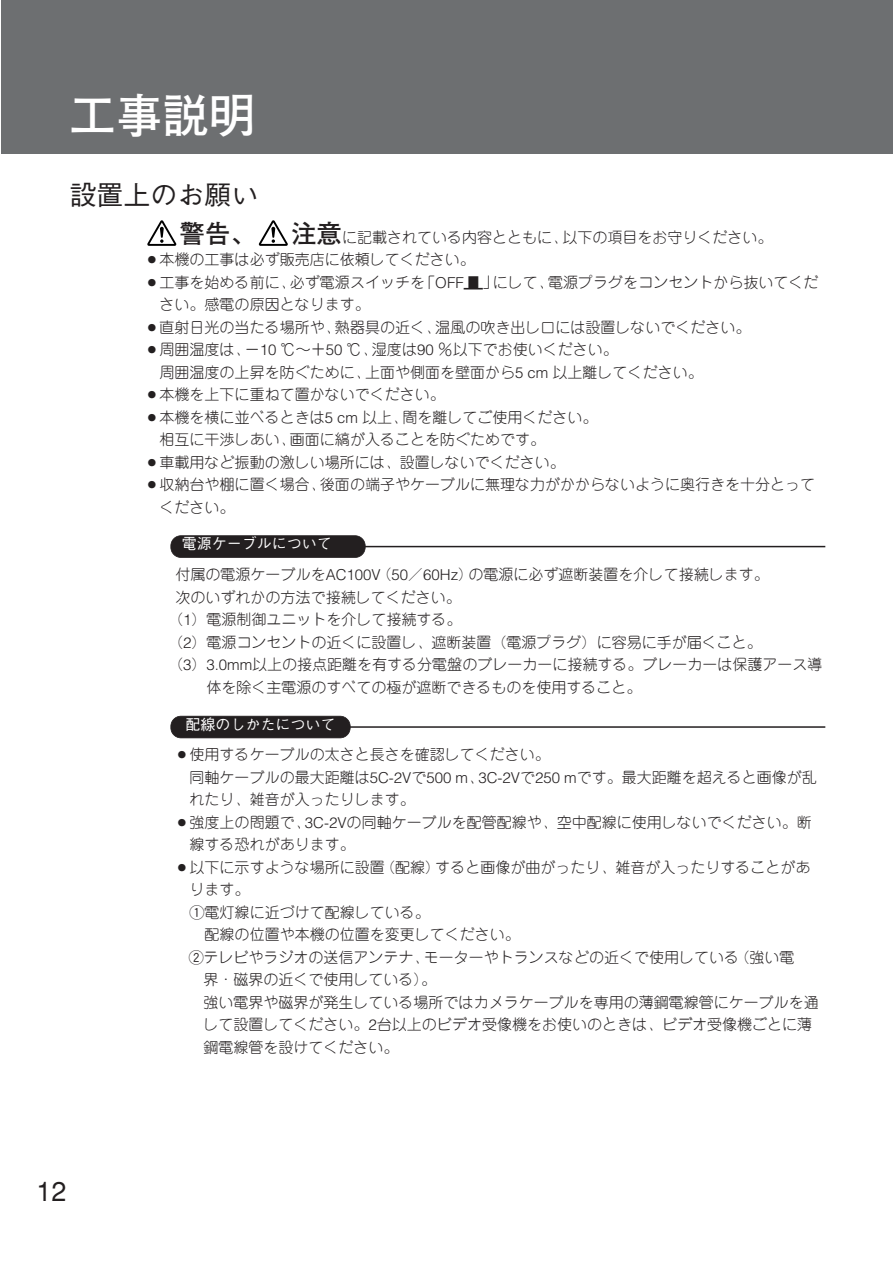
<style>
.page{position:relative;width:893px;height:1262px;background:#fff}
.page>*{position:absolute;margin:0;border:0;box-sizing:border-box;transform-origin:0 0}
.t1{font:700 46.5px "Futo Go B101";color:#fff}
.t2{font:500 27px "Gothic BBB";color:#231f20}
.t3{font:700 25.5px "Futo Go B101";color:#231f20}
.t4{font:300 15px/22.5px "Jun 101";color:#231f20}
.t5{font:500 15px "Gothic BBB";color:#fff}
.s1{font-family:"Futo Go B101";font-weight:700;font-size:25.5px}
.s2{font-family:"Helvetica"}
.s3{font-family:"L204";font-weight:400}
.s4{font-family:"Gth Hround";font-weight:400}
</style>
<div class="page">
<div style="left:1px;top:0;width:891px;height:153px;background:#6d6f71"></div>
<svg style="left:259px;top:220px;width:29px;height:26px"></svg>
<svg style="left:147px;top:220px;width:29px;height:26px"></svg>
<div style="left:171px;top:716px;width:179px;height:22px;background:#231f20;border-radius:10px"></div>
<div style="left:170px;top:716px;width:180px;height:22px;border:2px solid #231f20;border-radius:10px"></div>
<hr style="left:346px;top:726px;width:479px;height:2px;background:#231f20">
<div style="left:171px;top:536px;width:194px;height:21px;background:#231f20;border-radius:10px"></div>
<div style="left:170px;top:535px;width:195px;height:23px;border:2px solid #231f20;border-radius:10px"></div>
<hr style="left:346px;top:546px;width:479px;height:1px;background:#231f20">
<h1 class="t1" style="left:70px;top:98px;width:187px">工事説明</h1>
<h2 class="t2" style="left:70px;top:185px;width:190px">設置上のお願い</h2>
<h3 class="t3" style="left:179px;top:223px;width:78px">警告、</h3>
<p class="t4" style="left:291px;top:228px;width:483px"><span class="s1">注意</span>に記載されている内容とともに、以下の項目をお守りください。</p>
<p class="t4" style="left:145px;top:250px;width:332px">○本機の工事は必ず販売店に依頼してください。</p>
<p class="t4" style="left:160px;top:273px;width:660px;text-indent:-15px">○工事を始める前に、必ず電源スイッチを「<span class="s2">OFF</span><span class="s3">l</span>」にして、電源プラグをコンセントから抜いてください。感電の原因となります。</p>
<p class="t4" style="left:145px;top:318px;width:607px">○直射日光の当たる場所や、熱器具の近く、温風の吹き出し口には設置しないでください。</p>
<p class="t4" style="left:160px;top:340px;width:544px;text-indent:-15px">○周囲温度は、－<span class="s2">10</span> ℃～＋<span class="s2">50</span> ℃、湿度は<span class="s2">90</span> ％以下でお使いください。<br>周囲温度の上昇を防ぐために、上面や側面を壁面から<span class="s2">5 cm</span> 以上離してください。</p>
<p class="t4" style="left:145px;top:385px;width:302px">○本機を上下に重ねて置かないでください。</p>
<p class="t4" style="left:160px;top:408px;width:439px;text-indent:-15px">○本機を横に並べるときは<span class="s2">5 cm</span> 以上、間を離してご使用ください。相互に干渉しあい、画面に縞が入ることを防ぐためです。</p>
<p class="t4" style="left:145px;top:453px;width:422px">○車載用など振動の激しい場所には、設置しないでください。</p>
<p class="t4" style="left:160px;top:475px;width:657px;text-indent:-15px">○収納台や棚に置く場合、後面の端子やケーブルに無理な力がかからないように奥行きを十分とってください。</p>
<p class="t5" style="left:182px;top:538px;width:152px">電源ケーブルについて</p>
<p class="t4" style="left:176px;top:565px;width:594px">付属の電源ケーブルを<span class="s2">AC100V</span>（<span class="s2">50</span>／<span class="s2">60Hz</span>）の電源に必ず遮断装置を介して接続します。</p>
<p class="t4" style="left:176px;top:588px;width:286px">次のいずれかの方法で接続してください。</p>
<p class="t4" style="left:168px;top:610px;width:295px">（<span class="s2">1</span>）電源制御ユニットを介して接続する。</p>
<p class="t4" style="left:168px;top:633px;width:595px">（<span class="s2">2</span>）電源コンセントの近くに設置し、遮断装置（電源プラグ）に容易に手が届くこと。</p>
<p class="t4" style="left:168px;top:655px;width:656px">（<span class="s2">3</span>）<span class="s2">3.0mm</span>以上の接点距離を有する分電盤のブレーカーに接続する。ブレーカーは保護アース導</p>
<p class="t4" style="left:206px;top:678px;width:436px">体を除く主電源のすべての極が遮断できるものを使用すること。</p>
<h2 class="t2" style="left:37px;top:1180px;width:32px">12</h2>
<p class="t5" style="left:185px;top:718px;width:152px">配線のしかたについて</p>
<p class="t4" style="left:190px;top:745px;width:628px;text-indent:-15px">○使用するケーブルの太さと長さを確認してください。<br>同軸ケーブルの最大距離は<span class="s2">5C-2V</span>で<span class="s2">500 m</span>、<span class="s2">3C-2V</span>で<span class="s2">250 m</span>です。最大距離を超えると画像が乱れたり、雑音が入ったりします。</p>
<p class="t4" style="left:190px;top:813px;width:623px;text-indent:-15px">○強度上の問題で、<span class="s2">3C-2V</span>の同軸ケーブルを配管配線や、空中配線に使用しないでください。断線する恐れがあります。</p>
<p class="t4" style="left:175px;top:858px;width:637px">○以下に示すような場所に設置（配線）すると画像が曲がったり、雑音が入ったりすることがあ</p>
<p class="t4" style="left:190px;top:880px;width:61px">ります。</p>
<p class="t4" style="left:190px;top:903px;width:242px"><span class="s4">q</span>電灯線に近づけて配線している。</p>
<p class="t4" style="left:205px;top:925px;width:316px">配線の位置や本機の位置を変更してください。</p>
<p class="t4" style="left:189px;top:948px;width:607px"><span class="s4">w</span>テレビやラジオの送信アンテナ、モーターやトランスなどの近くで使用している（強い電</p>
<p class="t4" style="left:203px;top:970px;width:234px">界・磁界の近くで使用している）。</p>
<p class="t4" style="left:203px;top:993px;width:617px">強い電界や磁界が発生している場所ではカメラケーブルを専用の薄鋼電線管にケーブルを通</p>
<p class="t4" style="left:203px;top:1015px;width:610px">して設置してください。<span class="s2">2</span>台以上のビデオ受像機をお使いのときは、ビデオ受像機ごとに薄</p>
<p class="t4" style="left:203px;top:1038px;width:196px">鋼電線管を設けてください。</p>
</div>
